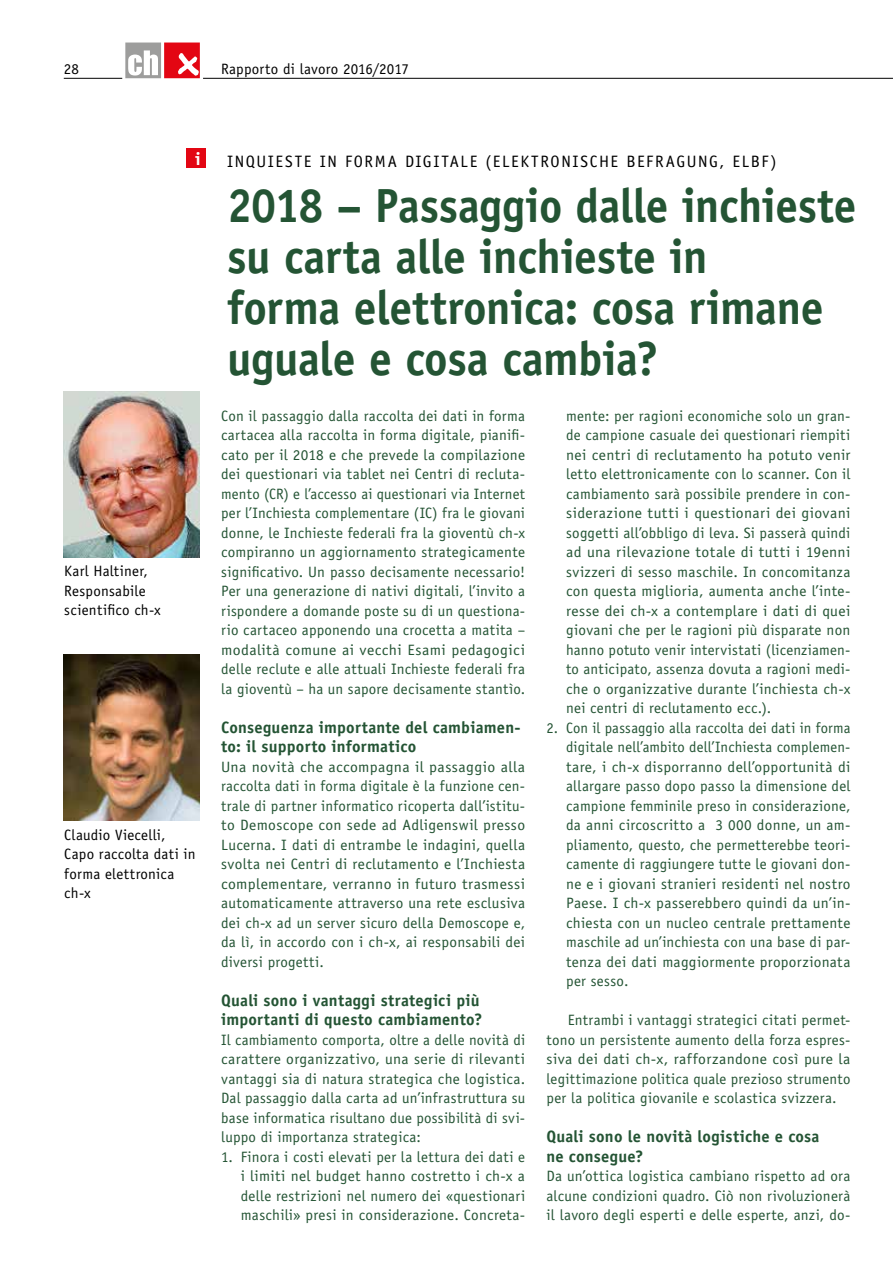
<style>
.page{position:relative;width:893px;height:1263px;background:#fff}
.page>*{position:absolute;margin:0;border:0;box-sizing:border-box;transform-origin:0 0}
.t1{font:700 48px/51px "Officina Sans Std";letter-spacing:-.01em;color:#245434;scale:.94 1}
.t2{font:700 18px "Officina Sans Std";color:#fff}
.t3{font:700 16.5px/19.5px "Officina Sans Std";letter-spacing:.015em;color:#245434}
.t4{font:16.5px "Officina Sans Std";letter-spacing:.095em;color:#000}
.t5{font:15px/19.5px "Officina Sans Std";letter-spacing:.02em;color:#245434;text-align:justify}
.t6{font:15px/19.5px "Officina Sans Std";letter-spacing:.02em;color:#245434;text-align:justify;scale:1.05 1}
.t7{font:15px/19.5px "Officina Sans Std";letter-spacing:.015em;color:#000}
</style>
<div class="page">
<hr style="left:64px;top:78px;width:58px;height:1px;background:#000">
<hr style="left:203px;top:78px;width:690px;height:1px;background:#000">
<svg style="left:125px;top:43px;width:75px;height:35px"></svg>
<img style="left:64px;top:391px;width:136px;height:166px">
<img style="left:64px;top:655px;width:136px;height:166px">
<div style="left:186px;top:148px;width:20px;height:19px;background:#e30613"></div>
<p class="t7" style="left:64px;top:59px;width:17px">28</p>
<p class="t7" style="left:221px;top:59px;width:189px">Rapporto di lavoro 2016/2017</p>
<p class="t2" style="left:195px;top:147px;width:7px">i</p>
<p class="t7" style="left:64px;top:561px;width:98px">Karl Haltiner,<br>Responsabile scientifico ch-x</p>
<p class="t7" style="left:64px;top:825px;width:133px">Claudio Viecelli,<br>Capo raccolta dati in forma elettronica ch-x</p>
<p class="t4" style="left:227px;top:152px;width:551px">INQUIESTE IN FORMA DIGITALE (ELEKTRONISCHE BEFRAGUNG, ELBF)</p>
<h1 class="t1" style="left:227px;top:179px;width:671px">2018 – Passaggio dalle inchieste su carta alle inchieste in<br>forma elettronica: cosa rimane uguale e cosa cambia?</h1>
<p class="t5" style="left:221px;top:406px;width:306px">Con il passaggio dalla raccolta dei dati in forma cartacea alla raccolta in forma digitale, pianifi&shy;cato per il 2018 e che prevede la compilazione dei questionari via tablet nei Centri di recluta&shy;mento (CR) e l’accesso ai questionari via Internet per l’Inchiesta complementare (IC) fra le giovani donne, le Inchieste federali fra la gioventù ch-x compiranno un aggiornamento strategicamente significativo. Un passo decisamente necessario!<br>Per una generazione di nativi digitali, l’invito a rispondere a domande poste su di un questiona&shy;rio cartaceo apponendo una crocetta a matita – modalità comune ai vecchi Esami pedagogici delle reclute e alle attuali Inchieste federali fra la gioventù – ha un sapore decisamente stantìo.</p>
<p class="t3" style="left:221px;top:717px;width:301px">Conseguenza importante del cambiamen&shy;to: il supporto informatico</p>
<p class="t6" style="left:221px;top:757px;width:291px">Una novità che accompagna il passaggio alla raccolta dati in forma digitale è la funzione cen&shy;trale di partner informatico ricoperta dall’istitu&shy;to Demoscope con sede ad Adligenswil presso Lucerna. I dati di entrambe le indagini, quella svolta nei Centri di reclutamento e l’Inchiesta complementare, verranno in futuro trasmessi automaticamente attraverso una rete esclusiva dei ch-x ad un server sicuro della Demoscope e, da lì, in accordo con i ch-x, ai responsabili dei diversi progetti.</p>
<p class="t3" style="left:221px;top:990px;width:263px">Quali sono i vantaggi strategici più importanti di questo cambiamento?</p>
<p class="t5" style="left:221px;top:1030px;width:306px">Il cambiamento comporta, oltre a delle novità di carattere organizzativo, una serie di rilevanti vantaggi sia di natura strategica che logistica.<br>Dal passaggio dalla carta ad un’infrastruttura su base informatica risultano due possibilità di svi&shy;luppo di importanza strategica:</p>
<p class="t5" style="left:241px;top:1147px;width:286px;text-indent:-20px">1. Finora i costi elevati per la lettura dei dati e i limiti nel budget hanno costretto i ch-x a delle restrizioni nel numero dei «questionari maschili» presi in considerazione. Concreta-</p>
<p class="t5" style="left:566px;top:406px;width:286px">mente: per ragioni economiche solo un gran&shy;de campione casuale dei questionari riempiti nei centri di reclutamento ha potuto venir letto elettronicamente con lo scanner. Con il cambiamento sarà possibile prendere in con&shy;siderazione tutti i questionari dei giovani soggetti all’obbligo di leva. Si passerà quindi ad una rilevazione totale di tutti i 19enni svizzeri di sesso maschile. In concomitanza con questa miglioria, aumenta anche l’inte&shy;resse dei ch-x a contemplare i dati di quei giovani che per le ragioni più disparate non hanno potuto venir intervistati (licenziamen&shy;to anticipato, assenza dovuta a ragioni medi&shy;che o organizzative durante l’inchiesta ch-x nei centri di reclutamento ecc.).</p>
<p class="t5" style="left:566px;top:718px;width:286px;text-indent:-20px">2. Con il passaggio alla raccolta dei dati in forma digitale nell’ambito dell’Inchiesta complemen&shy;tare, i ch-x disporranno dell’opportunità di allargare passo dopo passo la dimensione del campione femminile preso in considerazione, da anni circoscritto a 3 000 donne, un am&shy;pliamento, questo, che permetterebbe teori&shy;camente di raggiungere tutte le giovani don&shy;ne e i giovani stranieri residenti nel nostro Paese. I ch-x passerebbero quindi da un’in&shy;chiesta con un nucleo centrale prettamente maschile ad un’inchiesta con una base di par&shy;tenza dei dati maggiormente proporzionata per sesso.</p>
<p class="t5" style="left:546px;top:1010px;width:306px;text-indent:21px">Entrambi i vantaggi strategici citati permet&shy;tono un persistente aumento della forza espres&shy;siva dei dati ch-x, rafforzandone così pure la legittimazione politica quale prezioso strumento per la politica giovanile e scolastica svizzera.</p>
<p class="t3" style="left:546px;top:1127px;width:275px">Quali sono le novità logistiche e cosa ne consegue?</p>
<p class="t5" style="left:546px;top:1166px;width:306px">Da un’ottica logistica cambiano rispetto ad ora alcune condizioni quadro. Ciò non rivoluzionerà il lavoro degli esperti e delle esperte, anzi, do-</p>
</div>
